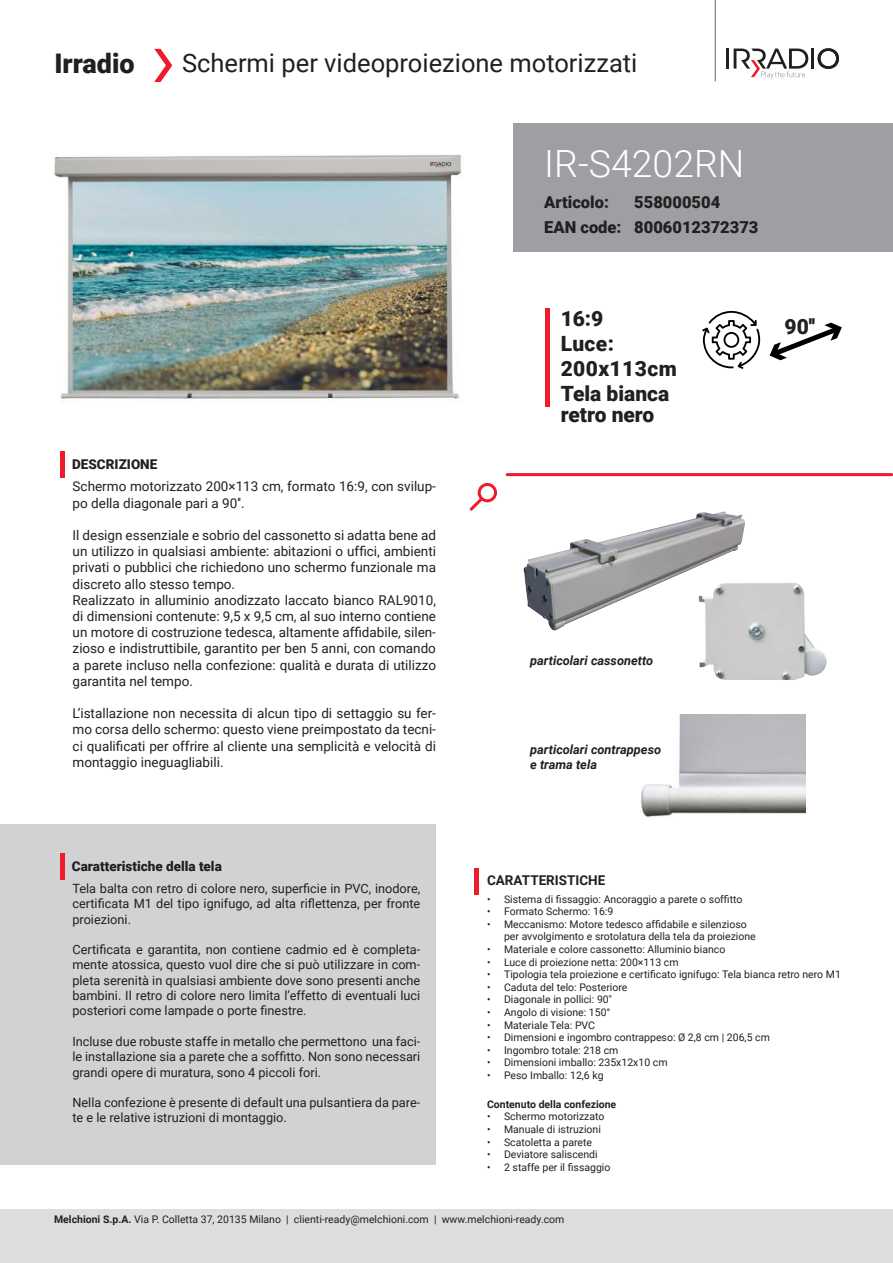
<style>
.page{position:relative;width:893px;height:1263px;background:#fff}
.page>*{position:absolute;margin:0;border:0;box-sizing:border-box;transform-origin:0 0}
.t1{font:300 37.5px "Roboto";color:#fff}
.t2{font:900 27px "Roboto";color:#231f20}
.t3{font:25.5px "Roboto";color:#231f20}
.t4{font:900 21px/25.2px "Roboto";color:#231f20}
.t5{font:900 16.5px "Roboto";color:#231f20}
.t6{font:13.5px/16.2px "Roboto";color:#231f20}
.t7{font:900 13.5px "Roboto";color:#231f20}
.t8{font:700 13.5px "Roboto";color:#231f20}
.t9{font:12.75px/15.3px "Roboto";color:#231f20;text-align:justify}
.t10{font:italic 700 12.75px/15.3px "Roboto";color:#231f20}
.t11{font:10.5px/12.6px "Roboto";color:#231f20}
.t12{font:700 10.5px "Roboto";color:#231f20}
.s1{font-weight:700}
</style>
<div class="page">
<div style="left:0;top:1209px;width:893px;height:54px;background:#dcdddf"></div>
<hr style="left:715px;top:0;width:1px;height:81px;background:#5d676b">
<hr style="left:726px;top:49px;width:3px;height:20px;background:#231f20">
<hr style="left:811px;top:49px;width:3px;height:20px;background:#231f20">
<svg style="left:818px;top:48px;width:21px;height:21px"></svg>
<svg style="left:734px;top:49px;width:74px;height:30px"></svg>
<svg style="left:154px;top:49px;width:18px;height:33px"></svg>
<div style="left:0;top:824px;width:436px;height:341px;background:#d1d2d4"></div>
<hr style="left:60px;top:451px;width:4px;height:26px;background:#ee1b2d">
<hr style="left:60px;top:853px;width:4px;height:26px;background:#ee1b2d">
<div style="left:513px;top:123px;width:380px;height:129px;background:#9d9fa2"></div>
<hr style="left:545px;top:308px;width:4px;height:99px;background:#ee1b2d">
<svg style="left:769px;top:323px;width:73px;height:37px"></svg>
<hr style="left:475px;top:868px;width:4px;height:26px;background:#ee1b2d">
<img style="left:53px;top:154px;width:409px;height:247px">
<img style="left:699px;top:583px;width:128px;height:97px">
<img style="left:523px;top:511px;width:222px;height:120px">
<img style="left:640px;top:714px;width:166px;height:105px">
<svg style="left:702px;top:311px;width:58px;height:58px"></svg>
<div style="left:478px;top:483px;width:19px;height:19px;border:3px solid #ee1b2d;border-radius:50%"></div>
<svg style="left:469px;top:495px;width:17px;height:16px"></svg>
<hr style="left:507px;top:473px;width:385px;height:3px;background:#ee1b2d">
<h2 class="t2" style="left:54px;top:44px;width:82px">Irradio</h2>
<h3 class="t3" style="left:182px;top:46px;width:457px">Schermi per videoproiezione motorizzati</h3>
<h1 class="t1" style="left:544px;top:137px;width:202px">IR-S4202RN</h1>
<p class="t5" style="left:544px;top:191px;width:66px">Articolo:</p>
<p class="t5" style="left:634px;top:191px;width:87px">558000504</p>
<p class="t5" style="left:544px;top:216px;width:216px">EAN code: 8006012372373</p>
<p class="t7" style="left:72px;top:454px;width:87px">DESCRIZIONE</p>
<p class="t6" style="left:73px;top:478px;width:365px">Schermo motorizzato 200×113 cm, formato 16:9, con svilup&shy;po della diagonale pari a 90''.</p>
<p class="t6" style="left:73px;top:527px;width:365px">Il design essenziale e sobrio del cassonetto si adatta bene ad un utilizzo in qualsiasi ambiente: abitazioni o uffici, ambienti privati o pubblici che richiedono uno schermo funzionale ma discreto allo stesso tempo.<br>Realizzato in alluminio anodizzato laccato bianco RAL9010, di dimensioni contenute: 9,5 x 9,5 cm, al suo interno contiene un motore di costruzione tedesca, altamente affidabile, silen&shy;zioso e indistruttibile, garantito per ben 5 anni, con comando a parete incluso nella confezione: qualità e durata di utilizzo garantita nel tempo.</p>
<p class="t6" style="left:73px;top:705px;width:365px;text-align:justify">L’istallazione non necessita di alcun tipo di settaggio su fer&shy;mo corsa dello schermo: questo viene preimpostato da tecni&shy;ci qualificati per offrire al cliente una semplicità e velocità di montaggio ineguagliabili.</p>
<h3 class="t4" style="left:561px;top:305px;width:118px">16:9<br>Luce:<br>200x113cm<br>Tela bianca</h3>
<h3 class="t4" style="left:561px;top:401px;width:95px">retro nero</h3>
<p class="t10" style="left:530px;top:652px;width:125px">particolari cassonetto</p>
<p class="t10" style="left:530px;top:741px;width:132px">particolari contrappeso e trama tela</p>
<h3 class="t4" style="left:784px;top:313px;width:32px">90''</h3>
<p class="t7" style="left:72px;top:856px;width:151px">Caratteristiche della tela</p>
<p class="t9" style="left:72px;top:880px;width:349px">Tela balta con retro di colore nero, superficie in PVC, inodore, certificata M1 del tipo ignifugo, ad alta riflettenza, per fronte proiezioni.</p>
<p class="t9" style="left:72px;top:941px;width:349px">Certificata e garantita, non contiene cadmio ed è completa&shy;mente atossica, questo vuol dire che si può utilizzare in com&shy;pleta serenità in qualsiasi ambiente dove sono presenti anche bambini. Il retro di colore nero limita l’effetto di eventuali luci posteriori come lampade o porte finestre.</p>
<p class="t9" style="left:72px;top:1033px;width:349px">Incluse due robuste staffe in metallo che permettono una faci&shy;le installazione sia a parete che a soffitto. Non sono necessari grandi opere di muratura, sono 4 piccoli fori.</p>
<p class="t9" style="left:72px;top:1094px;width:349px">Nella confezione è presente di default una pulsantiera da pare&shy;te e le relative istruzioni di montaggio.</p>
<p class="t8" style="left:487px;top:871px;width:120px">CARATTERISTICHE</p>
<p class="t11" style="left:487px;top:892px;width:257px">• Sistema di fissaggio: Ancoraggio a parete o soffitto</p>
<p class="t11" style="left:487px;top:905px;width:128px">• Formato Schermo: 16:9</p>
<p class="t11" style="left:504px;top:917px;width:253px;text-indent:-17px">• Meccanismo: Motore tedesco affidabile e silenzioso per avvolgimento e srotolatura della tela da proiezione</p>
<p class="t11" style="left:487px;top:943px;width:240px">• Materiale e colore cassonetto: Alluminio bianco</p>
<p class="t11" style="left:487px;top:955px;width:193px">• Luce di proiezione netta: 200×113 cm</p>
<p class="t11" style="left:487px;top:968px;width:355px">• Tipologia tela proiezione e certificato ignifugo: Tela bianca retro nero M1</p>
<p class="t11" style="left:487px;top:980px;width:142px">• Caduta del telo: Posteriore</p>
<p class="t11" style="left:487px;top:993px;width:126px">• Diagonale in pollici: 90''</p>
<p class="t11" style="left:487px;top:1006px;width:125px">• Angolo di visione: 150°</p>
<p class="t11" style="left:487px;top:1018px;width:109px">• Materiale Tela: PVC</p>
<p class="t11" style="left:487px;top:1031px;width:284px">• Dimensioni e ingombro contrappeso: Ø 2,8 cm | 206,5 cm</p>
<p class="t11" style="left:487px;top:1043px;width:133px">• Ingombro totale: 218 cm</p>
<p class="t11" style="left:487px;top:1056px;width:182px">• Dimensioni imballo: 235x12x10 cm</p>
<p class="t11" style="left:487px;top:1069px;width:118px">• Peso Imballo: 12,6 kg</p>
<p class="t12" style="left:487px;top:1097px;width:131px">Contenuto della confezione</p>
<p class="t11" style="left:487px;top:1110px;width:119px">• Schermo motorizzato</p>
<p class="t11" style="left:487px;top:1123px;width:115px">• Manuale di istruzioni</p>
<p class="t11" style="left:487px;top:1135px;width:106px">• Scatoletta a parete</p>
<p class="t11" style="left:487px;top:1148px;width:112px">• Deviatore saliscendi</p>
<p class="t11" style="left:487px;top:1160px;width:125px">• 2 staffe per il fissaggio</p>
<p class="t11" style="left:54px;top:1213px;width:512px"><span class="s1">Melchioni S.p.A.</span> Via P. Colletta 37, 20135 Milano | clienti-ready@melchioni.com | www.melchioni-ready.com</p>
</div>
